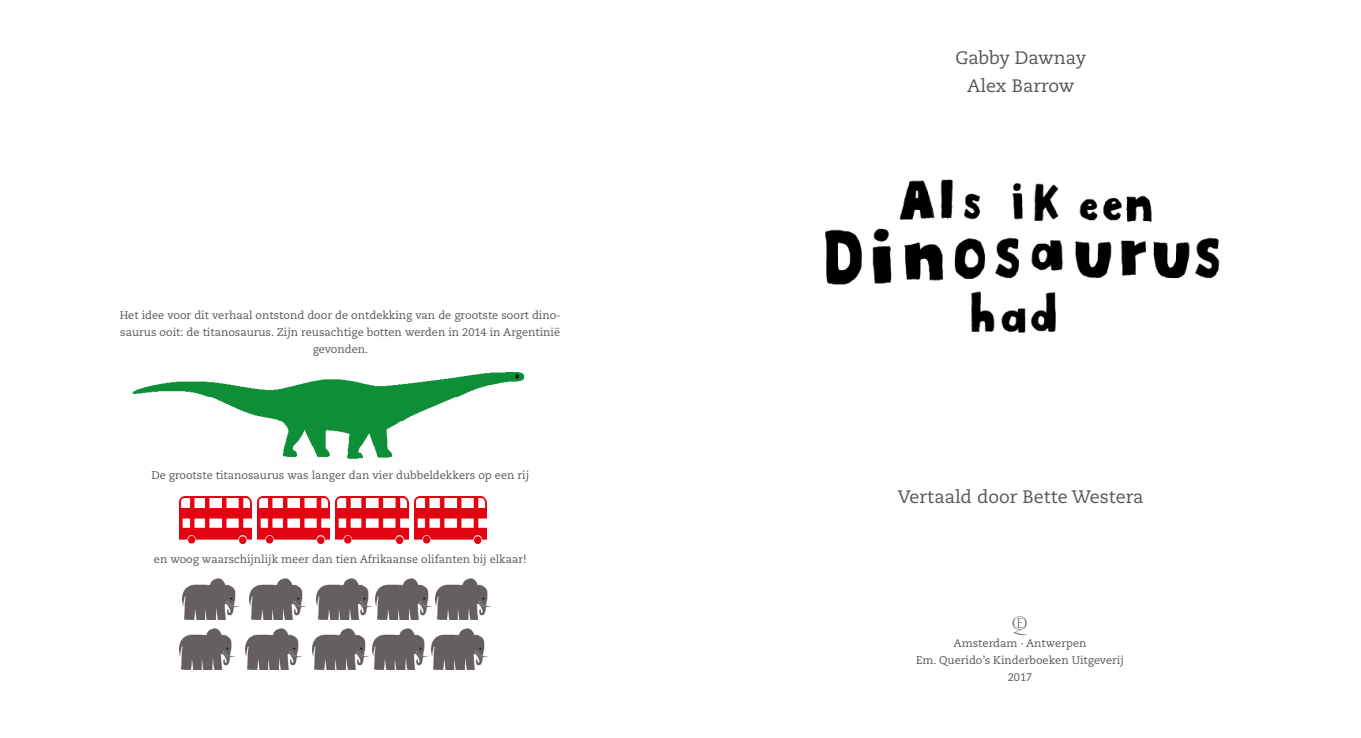
<style>
.page{position:relative;width:1361px;height:738px;background:#fff}
.page>*{position:absolute;margin:0;border:0;box-sizing:border-box;transform-origin:0 0}
.t1{font:19px "Querido Logo";color:#565656}
.Body_Text{font:18px "Caecilia";color:#565656}
.t2{font:11px/17px "Caecilia";color:#565656;text-align:center}
</style>
<div class="page">
<img style="left:132px;top:372px;width:392px;height:87px">
<img style="left:179px;top:496px;width:73px;height:47px">
<img style="left:258px;top:496px;width:72px;height:47px">
<img style="left:336px;top:496px;width:72px;height:47px">
<img style="left:414px;top:496px;width:72px;height:47px">
<img style="left:183px;top:578px;width:56px;height:41px">
<img style="left:249px;top:578px;width:57px;height:41px">
<img style="left:316px;top:578px;width:175px;height:41px">
<img style="left:179px;top:628px;width:56px;height:41px">
<img style="left:246px;top:628px;width:56px;height:41px">
<img style="left:313px;top:628px;width:175px;height:41px">
<img style="left:825px;top:179px;width:395px;height:154px">
<p class="t2" style="left:120px;top:306px;width:442px">Het idee voor dit verhaal ontstond door de ontdekking van de grootste soort dino&shy;saurus ooit: de titanosaurus. Zijn reusachtige botten werden in 2014 in Argentinië gevonden.</p>
<p class="t2" style="left:151px;top:466px;width:379px">De grootste titanosaurus was langer dan vier dubbeldekkers op een rij</p>
<p class="t2" style="left:154px;top:551px;width:374px">en woog waarschijnlijk meer dan tien Afrikaanse olifanten bij elkaar!</p>
<p class="Body_Text" style="left:955px;top:47px;width:132px">Gabby Dawnay</p>
<p class="Body_Text" style="left:967px;top:75px;width:109px">Alex Barrow</p>
<p class="Body_Text" style="left:898px;top:485px;width:247px">Vertaald door Bette Westera</p>
<p class="t1" style="left:1013px;top:615px;width:16px">Q</p>
<p class="t2" style="left:953px;top:634px;width:134px">Amsterdam · Antwerpen</p>
<p class="t2" style="left:916px;top:651px;width:209px">Em. Querido’s Kinderboeken Uitgeverij</p>
<p class="t2" style="left:1008px;top:668px;width:26px">2017</p>
</div>
